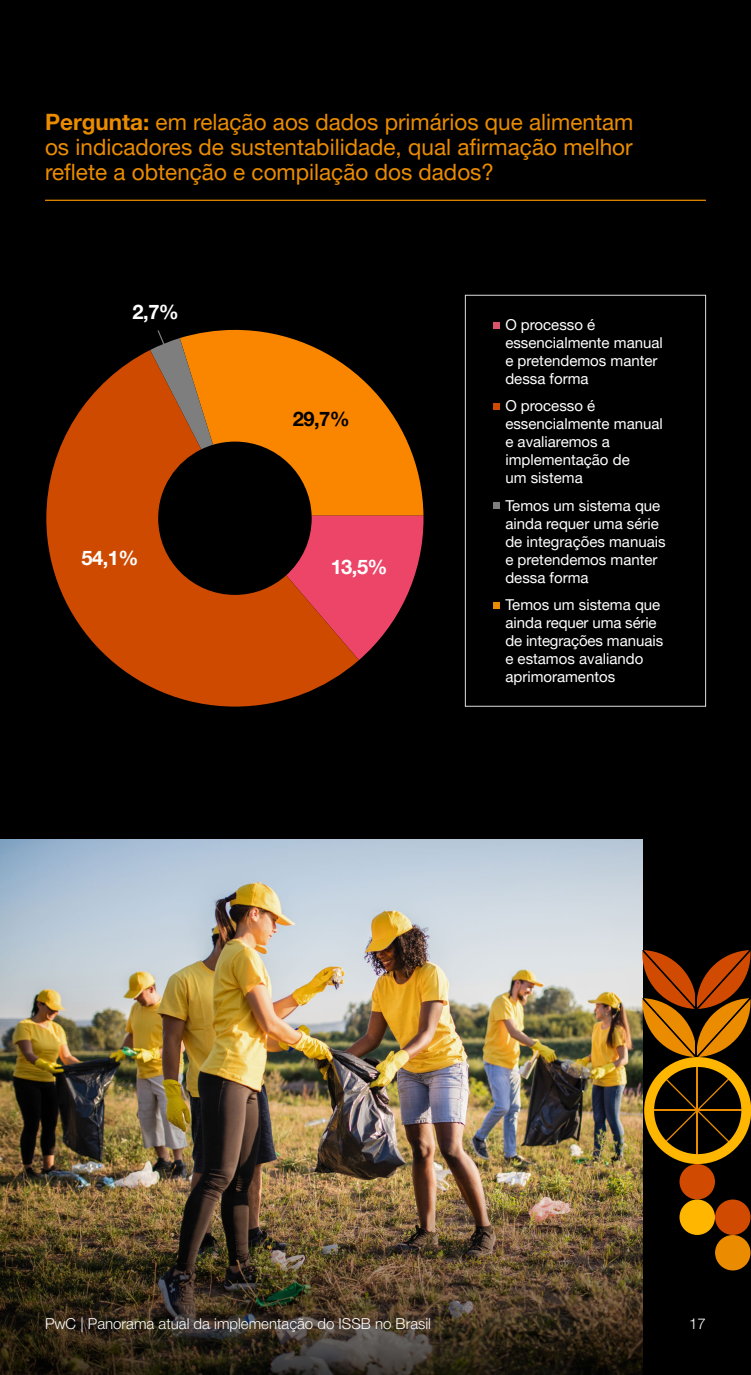
<style>
.page{position:relative;width:751px;height:1375px;background:#fff}
.page>*{position:absolute;margin:0;border:0;box-sizing:border-box;transform-origin:0 0}
.t1{font:22.5px/25px "Helvetica Neue LT Pro";color:#eb8c00;text-align:justify}
.t2{font:700 20px "Helvetica Neue LT Pro";color:#fff}
.t3{font:700 20px "Helvetica Neue LT Pro";color:#000}
.t4{font:15px/18px "Helvetica Neue LT Pro";color:#fff}
.t5{font:300 15px "Helvetica Neue LT Pro";color:#fff}
.s1{font-weight:700}
</style>
<div class="page">
<div style="left:0;top:0;width:750px;height:1375px;background:#000"></div>
<hr style="left:45px;top:200px;width:660px;height:1px;background:#eb8c00">
<svg style="left:213px;top:330px;width:210px;height:186px;fill:#fa8600"></svg>
<svg style="left:358px;top:516px;width:65px;height:144px"></svg>
<svg style="left:46px;top:350px;width:312px;height:357px"></svg>
<svg style="left:150px;top:330px;width:63px;height:119px;background:#ae642a"></svg>
<div style="left:464px;top:295px;width:241px;height:412px;border:1px solid #dedede"></div>
<div style="left:492px;top:322px;width:7px;height:7px;background:#db536a"></div>
<div style="left:492px;top:403px;width:7px;height:6px;background:#d04a02"></div>
<div style="left:492px;top:503px;width:7px;height:6px;background:#7e7e7e"></div>
<div style="left:492px;top:602px;width:7px;height:7px;background:#eb8c00"></div>
<img style="left:0;top:840px;width:641px;height:339px">
<img style="left:0;top:1179px;width:643px;height:196px">
<div style="left:679px;top:1164px;width:35px;height:35px;background:#d04a02;border-radius:50%"></div>
<div style="left:679px;top:1200px;width:35px;height:35px;background:#ffb600;border-radius:50%"></div>
<div style="left:714px;top:1200px;width:36px;height:35px;background:#d04a02;border-radius:50%"></div>
<div style="left:714px;top:1235px;width:36px;height:35px;background:#eb8c00;border-radius:50%"></div>
<svg style="left:641px;top:950px;width:109px;height:214px"></svg>
<h1 class="t1" style="left:45px;top:109px;width:589px"><span class="s1">Pergunta:</span> em relação aos dados primários que alimentam os indicadores de sustentabilidade, qual afirmação melhor reflete a obtenção e compilação dos dados?</h1>
<h2 class="t2" style="left:132px;top:300px;width:48px">2,7%</h2>
<h2 class="t2" style="left:81px;top:546px;width:58px">54,1%</h2>
<h2 class="t3" style="left:292px;top:406px;width:58px">29,7%</h2>
<h2 class="t2" style="left:330px;top:555px;width:58px">13,5%</h2>
<p class="t4" style="left:505px;top:316px;width:159px">O processo é essencialmente manual e pretendemos manter dessa forma</p>
<p class="t4" style="left:505px;top:396px;width:159px">O processo é essencialmente manual e avaliaremos a implementação de<br>um sistema</p>
<p class="t4" style="left:505px;top:496px;width:162px">Temos um sistema que ainda requer uma série de integrações manuais e pretendemos manter dessa forma</p>
<p class="t4" style="left:505px;top:596px;width:159px">Temos um sistema que ainda requer uma série de integrações manuais e estamos avaliando aprimoramentos</p>
<p class="t5" style="left:45px;top:1315px;width:387px">PwC | Panorama atual da implementação do ISSB no Brasil</p>
<p class="t5" style="left:688px;top:1315px;width:18px">17</p>
</div>
